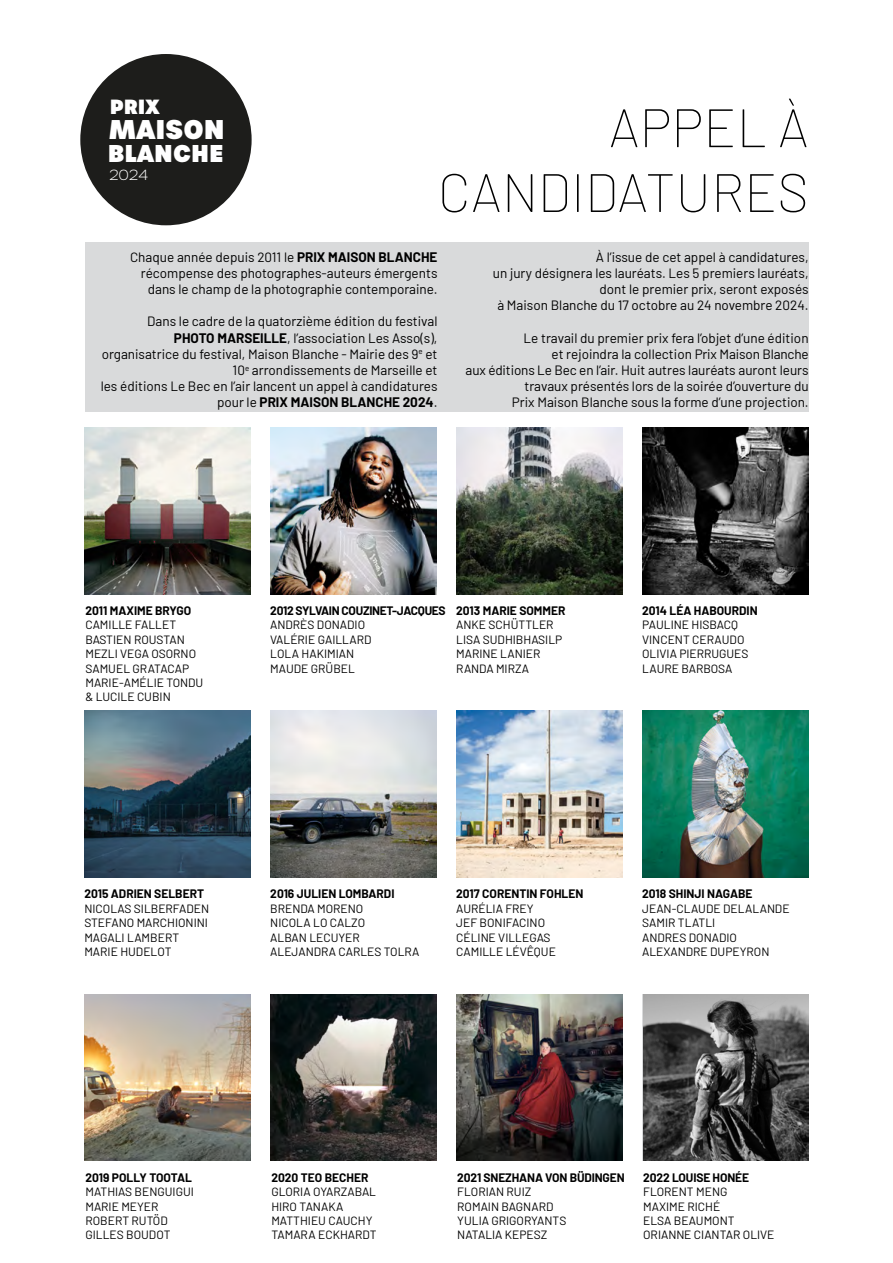
<style>
.page{position:relative;width:893px;height:1263px;background:#fff}
.page>*{position:absolute;margin:0;border:0;box-sizing:border-box;transform-origin:0 0}
.t1{font:100 54px/64.8px "Barlow";color:#000;text-align:right}
.t2{font:800 26.25px "Urbane";color:#fff}
.t3{font:800 23.55px "Urbane";color:#fff}
.t4{font:800 19.8px "Urbane";color:#fff}
.t5{font:200 14.25px "Urbane";color:#fff}
.t6{font:13.5px/16.2px "Barlow";color:#000;text-align:right}
.t7{font:12px/14.4px "Barlow";color:#000}
.t8{font:700 12px "Barlow";color:#000}
.t9{font:700 12px "Barlow";letter-spacing:-.025em;color:#000}
.s1{font-weight:700}
</style>
<div class="page">
<div style="left:85px;top:242px;width:724px;height:169px;background:#d9dadb"></div>
<img style="left:84px;top:427px;width:167px;height:167px">
<img style="left:456px;top:427px;width:167px;height:167px">
<img style="left:84px;top:711px;width:167px;height:166px">
<img style="left:456px;top:711px;width:167px;height:166px">
<img style="left:270px;top:427px;width:167px;height:167px">
<img style="left:642px;top:427px;width:167px;height:167px">
<img style="left:270px;top:711px;width:167px;height:166px">
<img style="left:642px;top:711px;width:167px;height:166px">
<img style="left:84px;top:994px;width:167px;height:167px">
<img style="left:270px;top:994px;width:167px;height:167px">
<img style="left:456px;top:994px;width:167px;height:167px">
<img style="left:643px;top:994px;width:166px;height:167px">
<div style="left:80px;top:54px;width:172px;height:171px;background:#1d1d1b;border-radius:50%"></div>
<h3 class="t4" style="left:110px;top:92px;width:51px">PRIX</h3>
<h2 class="t2" style="left:109px;top:111px;width:117px">MAISON</h2>
<h3 class="t3" style="left:108px;top:137px;width:117px">BLANCHE</h3>
<p class="t5" style="left:110px;top:166px;width:40px">2024</p>
<h1 class="t1" style="left:438px;top:92px;width:372px">APPEL À<br>CANDIDATURES</h1>
<p class="t6" style="left:130px;top:248px;width:309px">Chaque année depuis 2011 le <span class="s1">PRIX MAISON BLANCHE </span>récompense des photographes-auteurs émergents dans le champ de la photographie contemporaine.</p>
<p class="t6" style="left:101px;top:312px;width:338px">Dans le cadre de la quatorzième édition du festival<br><span class="s1">PHOTO MARSEILLE</span>, l’association Les Asso(s), organisatrice du festival, Maison Blanche - Mairie des 9<sup>e</sup> et 10<sup>e</sup> arrondissements de Marseille et<br>les éditions Le Bec en l’air lancent un appel à candidatures pour le <span class="s1">PRIX MAISON BLANCHE 2024</span>.</p>
<p class="t6" style="left:493px;top:248px;width:317px">À l’issue de cet appel à candidatures,<br>un jury désignera les lauréats. Les 5 premiers lauréats, dont le premier prix, seront exposés<br>à Maison Blanche du 17 octobre au 24 novembre 2024.</p>
<p class="t6" style="left:466px;top:329px;width:344px">Le travail du premier prix fera l’objet d’une édition<br>et rejoindra la collection Prix Maison Blanche<br>aux éditions Le Bec en l’air. Huit autres lauréats auront leurs travaux présentés lors de la soirée d’ouverture du<br>Prix Maison Blanche sous la forme d’une projection.</p>
<p class="t8" style="left:85px;top:602px;width:107px">2011 MAXIME BRYGO</p>
<p class="t7" style="left:85px;top:617px;width:119px">CAMILLE FALLET<br>BASTIEN ROUSTAN<br>MEZLI VEGA OSORNO<br>SAMUEL GRATACAP<br>MARIE-AMÉLIE TONDU &amp; LUCILE CUBIN</p>
<p class="t9" style="left:270px;top:602px;width:177px">2012 SYLVAIN COUZINET-JACQUES</p>
<p class="t7" style="left:270px;top:617px;width:103px">ANDRÈS DONADIO<br>VALÉRIE GAILLARD<br>LOLA HAKIMIAN<br>MAUDE GRÜBEL</p>
<p class="t8" style="left:456px;top:602px;width:111px">2013 MARIE SOMMER</p>
<p class="t7" style="left:456px;top:617px;width:108px">ANKE SCHÜTTLER<br>LISA SUDHIBHASILP<br>MARINE LANIER<br>RANDA MIRZA</p>
<p class="t8" style="left:642px;top:602px;width:117px">2014 LÉA HABOURDIN</p>
<p class="t7" style="left:642px;top:617px;width:108px">PAULINE HISBACQ<br>VINCENT CERAUDO<br>OLIVIA PIERRUGUES<br>LAURE BARBOSA</p>
<p class="t8" style="left:84px;top:885px;width:121px">2015 ADRIEN SELBERT</p>
<p class="t7" style="left:84px;top:900px;width:126px">NICOLAS SILBERFADEN<br>STEFANO MARCHIONINI<br>MAGALI LAMBERT<br>MARIE HUDELOT</p>
<p class="t8" style="left:270px;top:885px;width:126px">2016 JULIEN LOMBARDI</p>
<p class="t7" style="left:270px;top:900px;width:151px">BRENDA MORENO<br>NICOLA LO CALZO<br>ALBAN LECUYER<br>ALEJANDRA CARLES TOLRA</p>
<p class="t8" style="left:456px;top:885px;width:129px">2017 CORENTIN FOHLEN</p>
<p class="t7" style="left:456px;top:900px;width:101px">AURÉLIA FREY<br>JEF BONIFACINO<br>CÉLINE VILLEGAS<br>CAMILLE LÉVÊQUE</p>
<p class="t8" style="left:642px;top:885px;width:112px">2018 SHINJI NAGABE</p>
<p class="t7" style="left:642px;top:900px;width:149px">JEAN-CLAUDE DELALANDE<br>SAMIR TLATLI<br>ANDRES DONADIO<br>ALEXANDRE DUPEYRON</p>
<p class="t8" style="left:85px;top:1168px;width:108px">2019 POLLY TOOTAL</p>
<p class="t7" style="left:85px;top:1184px;width:110px">MATHIAS BENGUIGUI<br>MARIE MEYER<br>ROBERT RUTÖD<br>GILLES BOUDOT</p>
<p class="t8" style="left:271px;top:1168px;width:99px">2020 TEO BECHER</p>
<p class="t7" style="left:271px;top:1184px;width:107px">GLORIA OYARZABAL<br>HIRO TANAKA<br>MATTHIEU CAUCHY<br>TAMARA ECKHARDT</p>
<p class="t8" style="left:457px;top:1168px;width:169px">2021 SNEZHANA VON BÜDINGEN</p>
<p class="t7" style="left:457px;top:1184px;width:111px">FLORIAN RUIZ<br>ROMAIN BAGNARD<br>YULIA GRIGORYANTS<br>NATALIA KEPESZ</p>
<p class="t8" style="left:643px;top:1168px;width:107px">2022 LOUISE HONÉE</p>
<p class="t7" style="left:643px;top:1184px;width:133px">FLORENT MENG<br>MAXIME RICHÉ<br>ELSA BEAUMONT<br>ORIANNE CIANTAR OLIVE</p>
</div>
